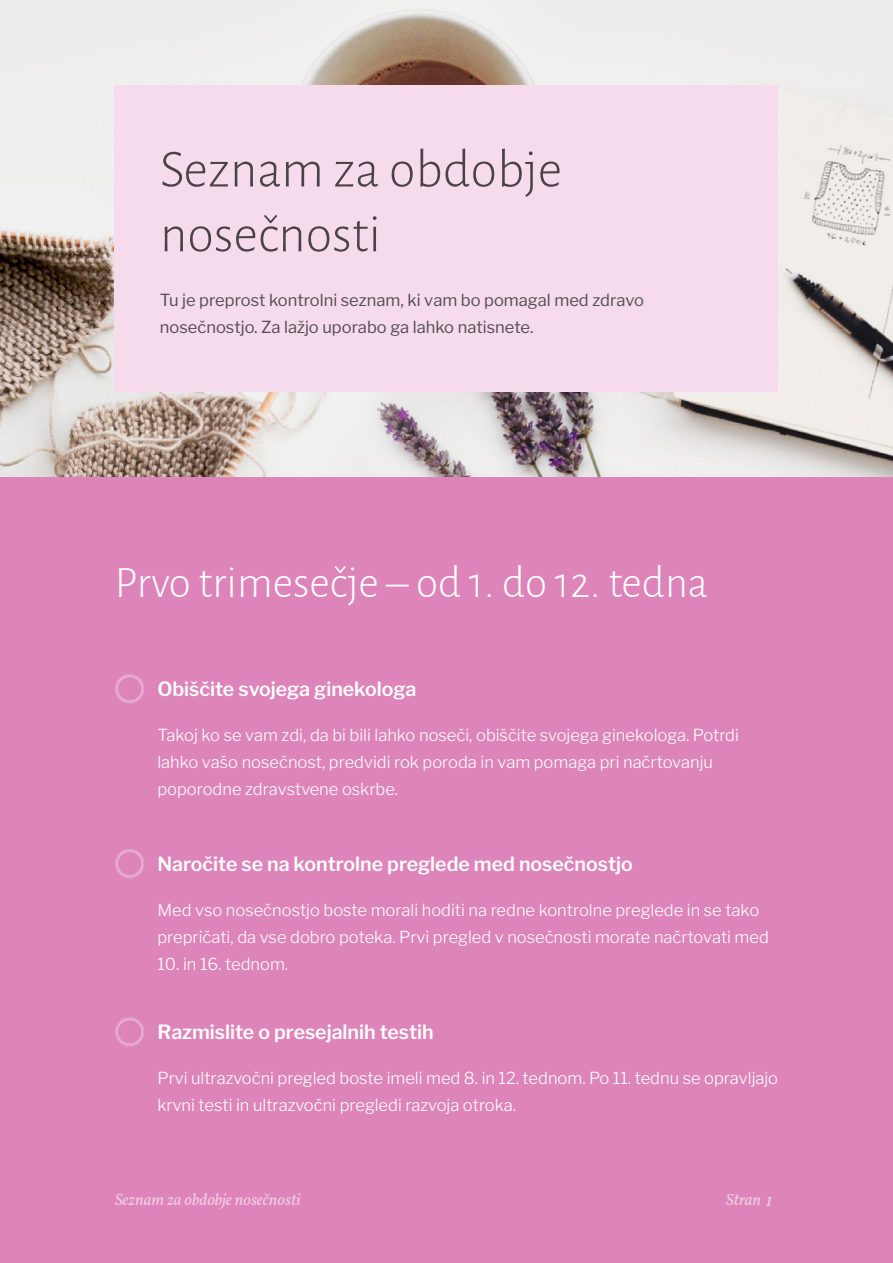
<style>
.page{position:relative;width:893px;height:1263px;background:#dd85ba}
.page>*{position:absolute;margin:0;border:0;box-sizing:border-box;transform-origin:0 0}
.t1{font:300 54px/64.8px "Alegreya Sans";color:#4a4245}
.t2{font:300 45px "Alegreya Sans";color:#fff}
.t3{font:600 19.5px "Libre Franklin";color:#fff}
.t4{font:300 16.5px/27px "Libre Franklin";color:#fff}
.t5{font:16.5px/27px "Libre Franklin";color:#544d53}
.t6{font:italic 16.5px "Vollkorn";color:#fff}
.s1{font-size:18px}
</style>
<div class="page">
<img style="left:0;top:0;width:893px;height:476px">
<svg style="left:115px;top:674px;width:30px;height:30px"></svg>
<svg style="left:115px;top:849px;width:30px;height:29px"></svg>
<svg style="left:115px;top:1017px;width:30px;height:30px"></svg>
<div style="left:115px;top:85px;width:663px;height:306px;background:#f5dbeb"></div>
<h1 class="t1" style="left:160px;top:135px;width:404px">Seznam za obdobje nosečnosti</h1>
<p class="t5" style="left:160px;top:286px;width:486px">Tu je preprost kontrolni seznam, ki vam bo pomagal med zdravo nosečnostjo. Za lažjo uporabo ga lahko natisnete.</p>
<h2 class="t2" style="left:115px;top:553px;width:595px">Prvo trimesečje – od 1. do 12. tedna</h2>
<p class="t3" style="left:157px;top:677px;width:260px">Obiščite svojega ginekologa</p>
<p class="t4" style="left:157px;top:722px;width:583px">Takoj ko se vam zdi, da bi bili lahko noseči, obiščite svojega ginekologa. Potrdi lahko vašo nosečnost, predvidi rok poroda in vam pomaga pri načrtovanju poporodne zdravstvene oskrbe.</p>
<p class="t3" style="left:157px;top:852px;width:477px">Naročite se na kontrolne preglede med nosečnostjo</p>
<p class="t4" style="left:157px;top:897px;width:613px">Med vso nosečnostjo boste morali hoditi na redne kontrolne preglede in se tako prepričati, da vse dobro poteka. Prvi pregled v nosečnosti morate načrtovati med</p>
<p class="t4" style="left:157px;top:951px;width:132px">10. in 16. tednom.</p>
<p class="t3" style="left:157px;top:1020px;width:278px">Razmislite o presejalnih testih</p>
<p class="t4" style="left:157px;top:1065px;width:622px">Prvi ultrazvočni pregled boste imeli med 8. in 12. tednom. Po 11. tednu se opravljajo krvni testi in ultrazvočni pregledi razvoja otroka.</p>
<p class="t6" style="left:115px;top:1187px;width:187px">Seznam za obdobje nosečnosti</p>
<p class="t6" style="left:726px;top:1187px;width:48px">Stran <span class="s1">1</span></p>
</div>
